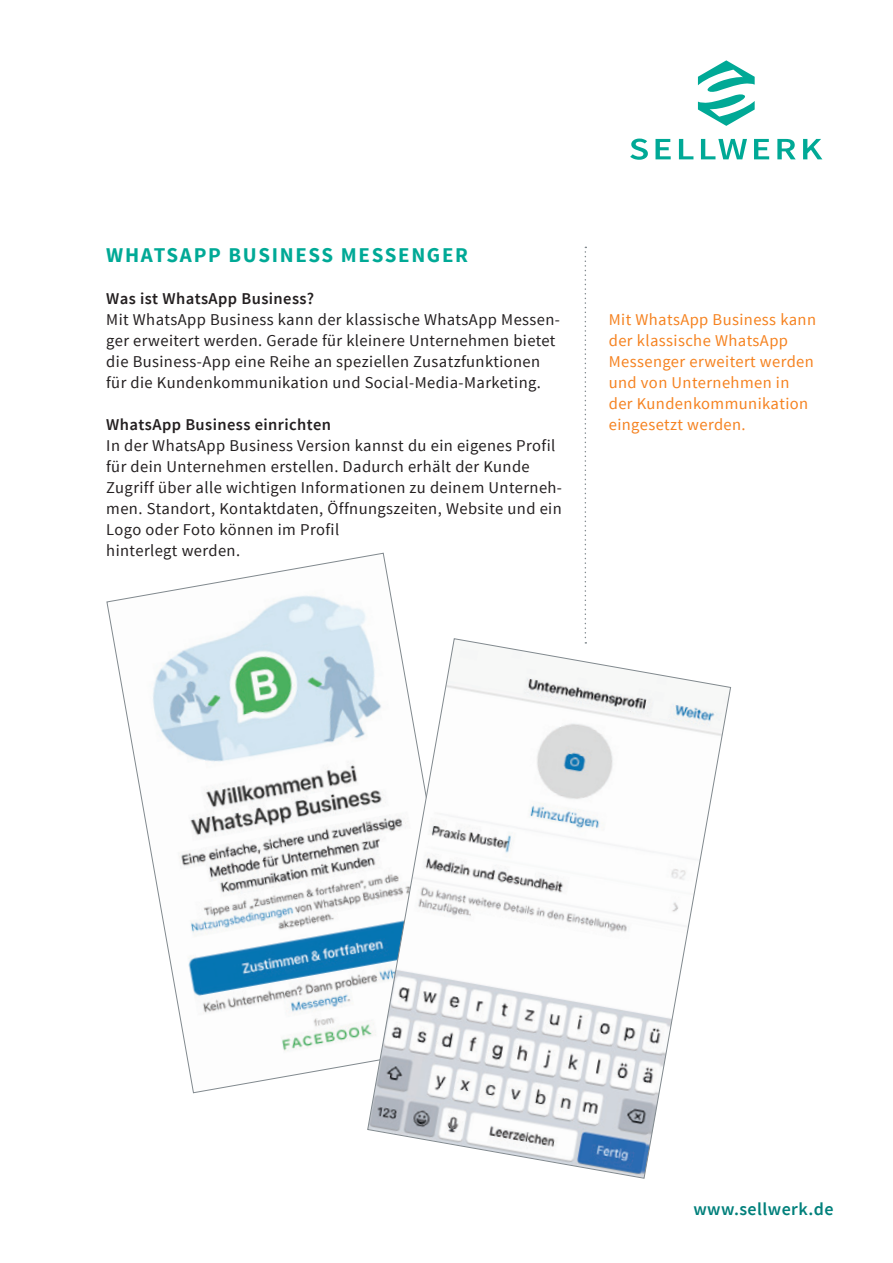
<style>
.page{position:relative;width:893px;height:1263px;background:#fff}
.page>*{position:absolute;margin:0;border:0;box-sizing:border-box;transform-origin:0 0}
.t1{font:700 21px "Source Sans Pro";letter-spacing:.08em;color:#00a996}
.t2{font:600 18px "Source Sans Pro";letter-spacing:.025em;color:#00807b}
.t3{font:16.5px/21px "Source Sans Pro";letter-spacing:.025em;color:#231f20}
.t4{font:16.5px/21px "Source Sans Pro";letter-spacing:.025em;color:#f58220}
.t5{font:600 16.5px "Source Sans Pro";letter-spacing:.025em;color:#231f20}
</style>
<div class="page">
<svg style="left:698px;top:60px;width:57px;height:66px"></svg>
<svg style="left:630px;top:139px;width:18px;height:21px"></svg>
<svg style="left:655px;top:139px;width:16px;height:20px"></svg>
<svg style="left:679px;top:139px;width:14px;height:20px"></svg>
<svg style="left:701px;top:139px;width:46px;height:20px"></svg>
<svg style="left:754px;top:139px;width:15px;height:20px"></svg>
<svg style="left:777px;top:139px;width:19px;height:20px"></svg>
<svg style="left:803px;top:139px;width:19px;height:20px"></svg>
<svg style="left:585px;top:247px;width:1px;height:391px"></svg>
<svg style="left:106px;top:552px;width:293px;height:541px"></svg>
<svg style="left:367px;top:638px;width:364px;height:541px"></svg>
<p class="t1" style="left:106px;top:242px;width:363px">WHATSAPP BUSINESS MESSENGER</p>
<p class="t5" style="left:106px;top:288px;width:209px">Was ist WhatsApp Business?</p>
<p class="t3" style="left:106px;top:310px;width:455px">Mit WhatsApp Business kann der klassische WhatsApp Messen&shy;ger erweitert werden. Gerade für kleinere Unternehmen bietet die Business-App eine Reihe an speziellen Zusatzfunktionen für die Kundenkommunikation und Social-Media-Marketing.</p>
<p class="t5" style="left:106px;top:414px;width:226px">WhatsApp Business einrichten</p>
<p class="t3" style="left:106px;top:436px;width:457px">In der WhatsApp Business Version kannst du ein eigenes Profil für dein Unternehmen erstellen. Dadurch erhält der Kunde Zugriff über alle wichtigen Informationen zu deinem Unterneh&shy;men. Standort, Kontaktdaten, Öffnungszeiten, Website und ein Logo oder Foto können im Profil</p>
<p class="t3" style="left:106px;top:541px;width:135px">hinterlegt werden.</p>
<p class="t4" style="left:609px;top:310px;width:209px">Mit WhatsApp Business kann der klassische WhatsApp<br>Messenger erweitert werden und von Unternehmen in der Kundenkommunikation eingesetzt werden.</p>
<p class="t2" style="left:693px;top:1197px;width:142px">www.sellwerk.de</p>
</div>
